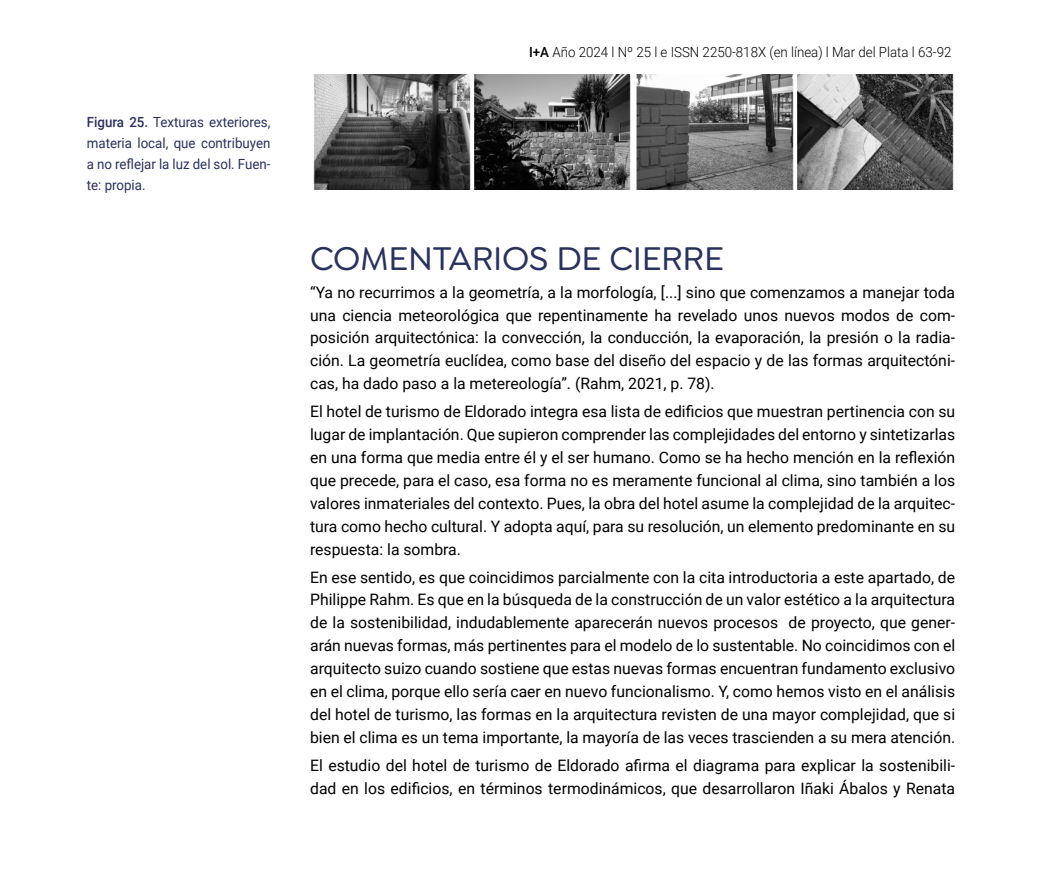
<style>
.page{position:relative;width:1042px;height:893px;background:#fff}
.page>*{position:absolute;margin:0;border:0;box-sizing:border-box;transform-origin:0 0}
.Heading_1{font:500 35px "Goldplay";letter-spacing:-.01em;color:#29315e}
.Heading_1-2{font:15.75px/22.9px "Roboto";color:#000;text-align:justify}
.Resaltado_texto_-_II{font:14px/21px "Roboto";color:#29315e;text-align:justify;scale:.95 1}
.Resaltado_texto_-_II-2{font:300 14px "Roboto";color:#000;scale:.95 1}
.s1{font-weight:500}
</style>
<div class="page">
<img style="left:313px;top:74px;width:641px;height:116px">
<p class="Resaltado_texto_-_II" style="left:87px;top:111px;width:195px"><span class="s1">Figura 25.</span> Texturas exteriores, materia local, que contribuyen a no reflejar la luz del sol. Fuen&shy;te: propia.</p>
<p class="Resaltado_texto_-_II-2" style="left:529px;top:42px;width:446px"><span class="s1">I+A</span> Año 2024 l Nº 25 l e ISSN 2250-818X (en línea) l Mar del Plata l 63-92</p>
<p class="Heading_1" style="left:310px;top:238px;width:415px">COMENTARIOS DE CIERRE</p>
<p class="Heading_1-2" style="left:310px;top:280px;width:646px">“Ya no recurrimos a la geometría, a la morfología, [...] sino que comenzamos a manejar toda una ciencia meteorológica que repentinamente ha revelado unos nuevos modos de com&shy;posición arquitectónica: la convección, la conducción, la evaporación, la presión o la radia&shy;ción. La geometría euclídea, como base del diseño del espacio y de las formas arquitectóni&shy;cas, ha dado paso a la metereología”. (Rahm, 2021, p. 78).</p>
<p class="Heading_1-2" style="left:310px;top:400px;width:646px">El hotel de turismo de Eldorado integra esa lista de edificios que muestran pertinencia con su lugar de implantación. Que supieron comprender las complejidades del entorno y sintetizarlas en una forma que media entre él y el ser humano. Como se ha hecho mención en la reflexión que precede, para el caso, esa forma no es meramente funcional al clima, sino también a los valores inmateriales del contexto. Pues, la obra del hotel asume la complejidad de la arquitec&shy;tura como hecho cultural. Y adopta aquí, para su resolución, un elemento predominante en su respuesta: la sombra.</p>
<p class="Heading_1-2" style="left:310px;top:565px;width:646px">En ese sentido, es que coincidimos parcialmente con la cita introductoria a este apartado, de Philippe Rahm. Es que en la búsqueda de la construcción de un valor estético a la arquitectura de la sostenibilidad, indudablemente aparecerán nuevos procesos de proyecto, que gener&shy;arán nuevas formas, más pertinentes para el modelo de lo sustentable. No coincidimos con el arquitecto suizo cuando sostiene que estas nuevas formas encuentran fundamento exclusivo en el clima, porque ello sería caer en nuevo funcionalismo. Y, como hemos visto en el análisis del hotel de turismo, las formas en la arquitectura revisten de una mayor complejidad, que si bien el clima es un tema importante, la mayoría de las veces trascienden a su mera atención.</p>
<p class="Heading_1-2" style="left:310px;top:753px;width:646px">El estudio del hotel de turismo de Eldorado afirma el diagrama para explicar la sostenibili&shy;dad en los edificios, en términos termodinámicos, que desarrollaron Iñaki Ábalos y Renata</p>
</div>
